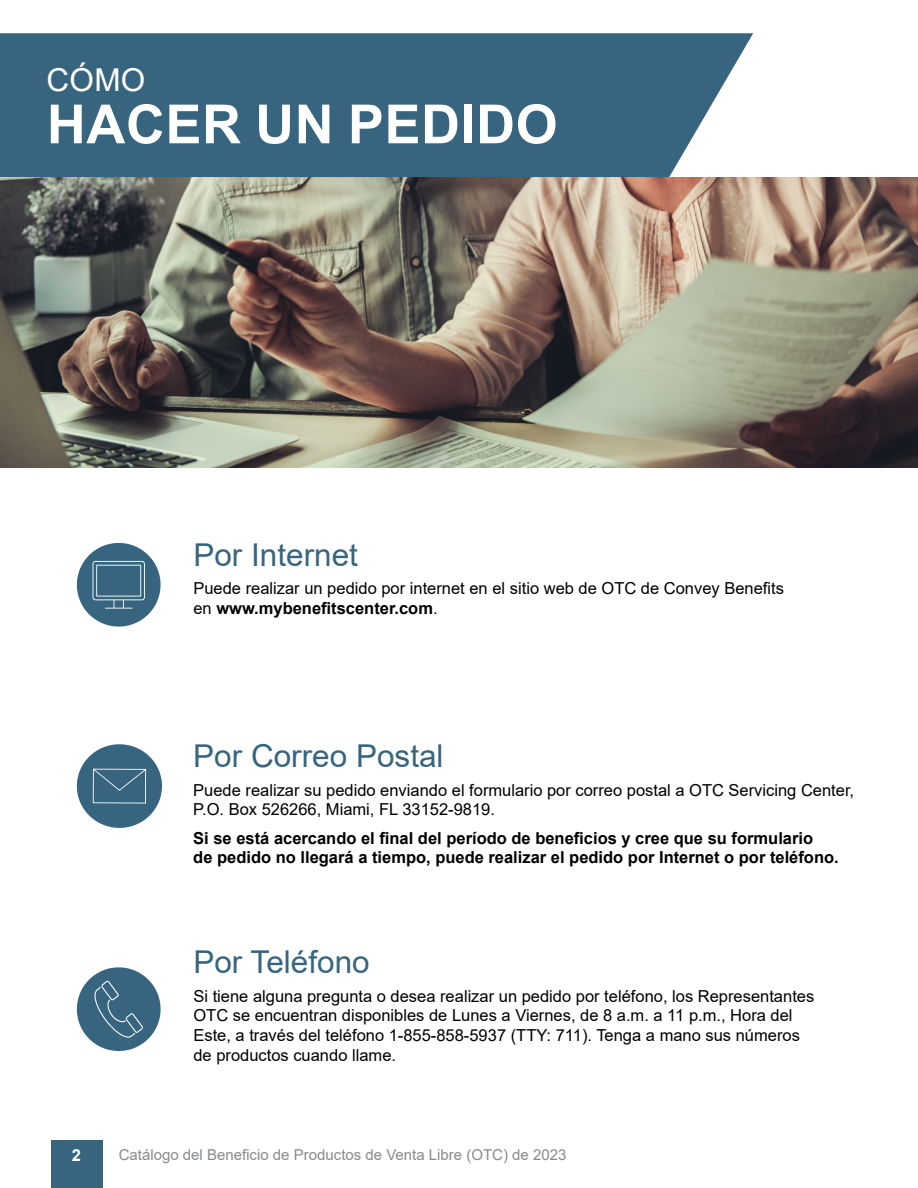
<style>
.page{position:relative;width:918px;height:1188px;background:#fff}
.page>*{position:absolute;margin:0;border:0;box-sizing:border-box;transform-origin:0 0}
.Pg_Title_Do_Not_Dele{font:700 54px "Arial";letter-spacing:.01em;color:#fff}
.t1{font:31.5px "Arial";color:#37657f}
.Pg_Title_Do_Not_Dele-2{font:31.5px "Arial";color:#fff}
.t2{font:16.5px/19.8px "Arial";color:#000}
.t3{font:700 16.5px/19.8px "Arial";color:#000}
.t4{font:700 16.5px "Arial";color:#fff}
.t5{font:15px "Arial";color:#878a8e}
.s1{font-weight:700}
</style>
<div class="page">
<img style="left:0;top:177px;width:918px;height:290px">
<svg style="left:76px;top:543px;width:85px;height:84px"></svg>
<svg style="left:76px;top:744px;width:86px;height:84px"></svg>
<svg style="left:76px;top:967px;width:85px;height:84px"></svg>
<div style="left:0;top:33px;width:753px;height:144px;background:#37657f"></div>
<div style="left:51px;top:1140px;width:51px;height:48px;background:#37657f"></div>
<p class="Pg_Title_Do_Not_Dele-2" style="left:46px;top:58px;width:100px">CÓMO</p>
<p class="Pg_Title_Do_Not_Dele" style="left:47px;top:86px;width:512px">HACER UN PEDIDO</p>
<h2 class="t1" style="left:193px;top:533px;width:166px">Por Internet</h2>
<p class="t2" style="left:193px;top:578px;width:592px">Puede realizar un pedido por internet en el sitio web de OTC de Convey Benefits en <span class="s1">www.mybenefitscenter.com</span>.</p>
<h2 class="t1" style="left:193px;top:734px;width:252px">Por Correo Postal</h2>
<p class="t2" style="left:193px;top:780px;width:662px">Puede realizar su pedido enviando el formulario por correo postal a OTC Servicing Center,<br>P.O. Box 526266, Miami, FL 33152-9819.</p>
<p class="t3" style="left:193px;top:828px;width:647px">Si se está acercando el final del período de beneficios y cree que su formulario<br>de pedido no llegará a tiempo, puede realizar el pedido por Internet o por teléfono.</p>
<p class="t1" style="left:193px;top:941px;width:178px">Por Teléfono</p>
<p class="t2" style="left:193px;top:986px;width:622px">Si tiene alguna pregunta o desea realizar un pedido por teléfono, los Representantes OTC se encuentran disponibles de Lunes a Viernes, de 8 a.m. a 11 p.m., Hora del Este, a través del teléfono 1-855-858-5937 (TTY: 711). Tenga a mano sus números de productos cuando llame.</p>
<p class="t4" style="left:72px;top:1144px;width:11px">2</p>
<p class="t5" style="left:119px;top:1144px;width:449px">Catálogo del Beneficio de Productos de Venta Libre (OTC) de 2023</p>
</div>
